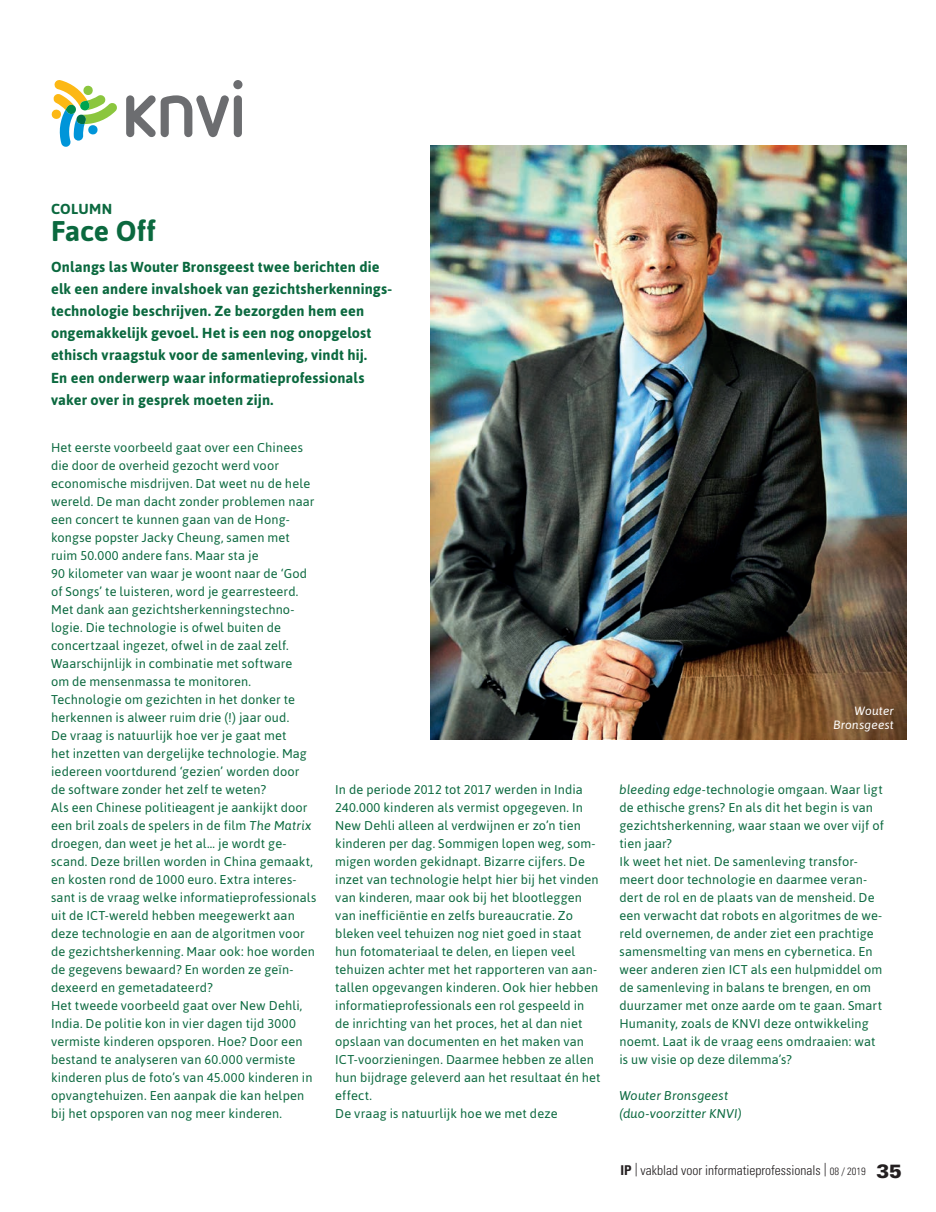
<style>
.page{position:relative;width:936px;height:1212px;background:#fff}
.page>*{position:absolute;margin:0;border:0;box-sizing:border-box;transform-origin:0 0}
.t1{font:700 28.5px "Asap";color:#0b693f}
.t2{font:700 14.55px/22.2px "Asap";letter-spacing:.01em;color:#0b693f}
.t3{font:300 condensed 13.5px "Univers";color:#231f20}
.t4{font:12.75px/18px "Asap";letter-spacing:.01em;color:#0b693f}
.t5{font:italic 12.75px/18px "Asap";letter-spacing:.015em;color:#0b693f}
.t6{font:italic 12px/14.4px "Asap";letter-spacing:.015em;color:#fff;text-align:right}
.s1{font-style:italic}
.s2{font-weight:700}
.s3{font-size:10.5px}
.s4{font-weight:900;font-stretch:normal;font-size:19.2px}
</style>
<div class="page">
<div style="left:233px;top:80px;width:9px;height:9px;background:#6c6d70;border-radius:50%"></div>
<div style="left:234px;top:95px;width:8px;height:42px;background:#6c6d70;border-radius:4px"></div>
<svg style="left:126px;top:95px;width:103px;height:43px"></svg>
<svg style="left:51px;top:80px;width:66px;height:67px"></svg>
<img style="left:430px;top:146px;width:476px;height:594px">
<p class="t2" style="left:51px;top:198px;width:62px">COLUMN</p>
<h1 class="t1" style="left:51px;top:212px;width:106px">Face Off</h1>
<p class="t2" style="left:51px;top:255px;width:342px">Onlangs las Wouter Bronsgeest twee berichten die elk een andere invalshoek van gezichts herkennings&shy;technologie beschrijven. Ze bezorgden hem een ongemakkelijk gevoel. Het is een nog onopgelost ethisch vraagstuk voor de samenleving, vindt hij.<br>En een onderwerp waar informatieprofessionals vaker over in gesprek moeten zijn.</p>
<p class="t4" style="left:51px;top:438px;width:267px">Het eerste voorbeeld gaat over een Chinees die door de overheid gezocht werd voor economische misdrijven. Dat weet nu de hele wereld. De man dacht zonder problemen naar een concert te kunnen gaan van de Hong&shy;kongse popster Jacky Cheung, samen met ruim 50.000 andere fans. Maar sta je<br>90 kilometer van waar je woont naar de ‘God of Songs’ te luisteren, word je gearresteerd.<br>Met dank aan gezichtsherkenningstechno&shy;logie. Die technologie is ofwel buiten de concertzaal ingezet, ofwel in de zaal zelf.<br>Waarschijnlijk in combinatie met software<br>om de mensenmassa te monitoren.<br>Technologie om gezichten in het donker te herkennen is alweer ruim drie (!) jaar oud.<br>De vraag is natuurlijk hoe ver je gaat met<br>het inzetten van dergelijke technologie. Mag iedereen voortdurend ‘gezien’ worden door de software zonder het zelf te weten?<br>Als een Chinese politieagent je aankijkt door een bril zoals de spelers in de film <span class="s1">The Matrix </span>droegen, dan weet je het al… je wordt ge&shy;scand. Deze brillen worden in China gemaakt, en kosten rond de 1000 euro. Extra interes&shy;sant is de vraag welke informatieprofessionals uit de ICT-wereld hebben meegewerkt aan deze technologie en aan de algoritmen voor de gezichtsherkenning. Maar ook: hoe worden de gegevens bewaard? En worden ze geïn&shy;dexeerd en gemetadateerd?<br>Het tweede voorbeeld gaat over New Dehli, India. De politie kon in vier dagen tijd 3000 vermiste kinderen opsporen. Hoe? Door een bestand te analyseren van 60.000 vermiste kinderen plus de foto’s van 45.000 kinderen in opvangtehuizen. Een aanpak die kan helpen bij het opsporen van nog meer kinderen.</p>
<p class="t6" style="left:833px;top:703px;width:62px">Wouter<br>Bronsgeest</p>
<p class="t4" style="left:335px;top:780px;width:267px">In de periode 2012 tot 2017 werden in India 240.000 kinderen als vermist opgegeven. In New Dehli alleen al verdwijnen er zo’n tien kinderen per dag. Sommigen lopen weg, som&shy;migen worden gekidnapt. Bizarre cijfers. De inzet van technologie helpt hier bij het vinden van kinderen, maar ook bij het blootleggen van inefficiëntie en zelfs bureaucratie. Zo bleken veel tehuizen nog niet goed in staat hun fotomateriaal te delen, en liepen veel tehuizen achter met het rapporteren van aan&shy;tallen opgevangen kinderen. Ook hier hebben informatieprofessionals een rol gespeeld in de inrichting van het proces, het al dan niet opslaan van documenten en het maken van ICT-voorzieningen. Daarmee hebben ze allen hun bijdrage geleverd aan het resultaat én het effect.<br>De vraag is natuurlijk hoe we met deze</p>
<p class="t4" style="left:619px;top:780px;width:266px"><span class="s1">bleeding edge</span>-technologie omgaan. Waar ligt de ethische grens? En als dit het begin is van gezichtsherkenning, waar staan we over vijf of tien jaar?<br>Ik weet het niet. De samenleving transfor&shy;meert door technologie en daarmee veran&shy;dert de rol en de plaats van de mensheid. De een verwacht dat robots en algoritmes de we&shy;reld overnemen, de ander ziet een prachtige samensmelting van mens en cybernetica. En weer anderen zien ICT als een hulpmiddel om de samenleving in balans te brengen, en om duurzamer met onze aarde om te gaan. Smart Humanity, zoals de KNVI deze ontwikkeling noemt. Laat ik de vraag eens omdraaien: wat is uw visie op deze dilemma’s?</p>
<p class="t5" style="left:619px;top:1086px;width:124px">Wouter Bronsgeest (duo-voorzitter KNVI)</p>
<p class="t3" style="left:620px;top:1162px;width:283px"><span class="s2">IP</span> | vakblad voor informatieprofessionals | <span class="s3">08 / 2019</span> <span class="s4">35</span></p>
</div>
